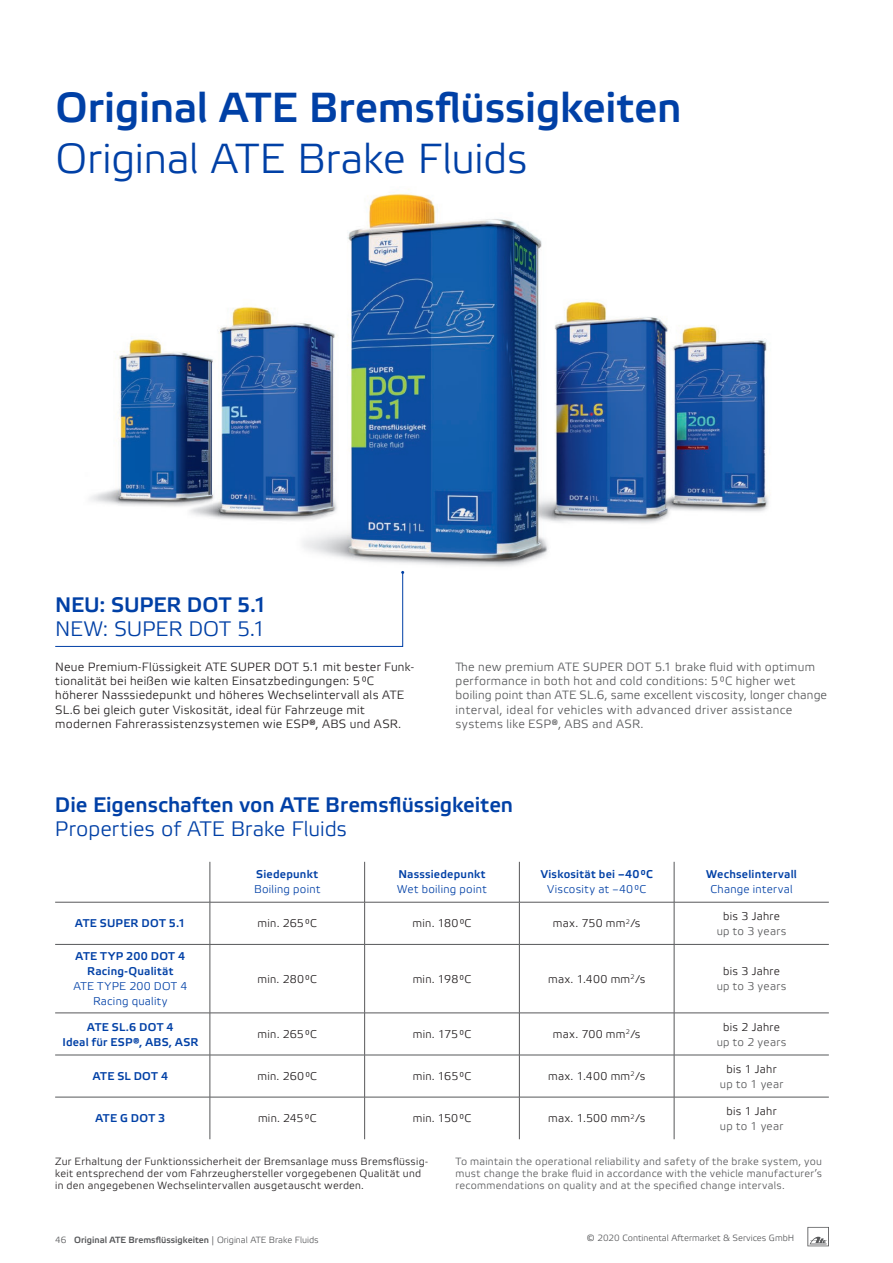
<style>
.page{position:relative;width:893px;height:1263px;background:#fff}
.page>*{position:absolute;margin:0;border:0;box-sizing:border-box;transform-origin:0 0}
.t1{font:500 42px "Etelka";letter-spacing:-.005em;color:#0040a6}
.t2{font:300 42px "Etelka";letter-spacing:-.005em;color:#0040a6}
.t3{font:500 21px "Etelka";color:#0040a6}
.t4{font:300 21px "Etelka";color:#0040a6}
.t5{font:300 12px/14.4px "Etelka";letter-spacing:.02em;color:#231f20}
.t6{font:300 12px/14.4px "Etelka";letter-spacing:.02em;color:#57585a}
.t7{font:300 11.25px "Etelka";letter-spacing:.025em;color:#231f20}
.t8{font:500 11.25px/15px "Etelka";letter-spacing:.02em;color:#0040a6;text-align:center}
.t9{font:300 11.25px/15px "Etelka";letter-spacing:.025em;color:#0040a6;text-align:center}
.t10{font:300 11.25px "Etelka";letter-spacing:.025em;color:#57585a}
.t11{font:300 10.5px/12px "Etelka";letter-spacing:.025em;color:#57585a;text-align:justify}
.t12{font:300 10.5px/12px "Etelka";letter-spacing:.025em;color:#231f20}
.t13{font:500 9px "Etelka";color:#57585a}
.t14{font:300 9px "Etelka";color:#57585a}
.s1{font-weight:300}
</style>
<div class="page">
<img style="left:90px;top:189px;width:680px;height:384px">
<svg style="left:55px;top:571px;width:349px;height:76px"></svg>
<hr style="left:55px;top:1013px;width:155px;height:1px;background:#57585a">
<hr style="left:210px;top:1013px;width:155px;height:1px;background:#57585a">
<hr style="left:365px;top:1013px;width:154px;height:1px;background:#57585a">
<hr style="left:519px;top:1013px;width:155px;height:1px;background:#57585a">
<hr style="left:674px;top:1013px;width:155px;height:1px;background:#57585a">
<hr style="left:55px;top:1055px;width:155px;height:1px;background:#57585a">
<hr style="left:210px;top:1055px;width:155px;height:1px;background:#57585a">
<hr style="left:365px;top:1055px;width:154px;height:1px;background:#57585a">
<hr style="left:519px;top:1055px;width:155px;height:1px;background:#57585a">
<hr style="left:674px;top:1055px;width:155px;height:1px;background:#57585a">
<hr style="left:55px;top:1097px;width:155px;height:1px;background:#57585a">
<hr style="left:210px;top:1097px;width:155px;height:1px;background:#57585a">
<hr style="left:365px;top:1097px;width:154px;height:1px;background:#57585a">
<hr style="left:519px;top:1097px;width:155px;height:1px;background:#57585a">
<hr style="left:674px;top:1097px;width:155px;height:1px;background:#57585a">
<hr style="left:210px;top:862px;width:1px;height:40px;background:#57585a">
<hr style="left:364px;top:862px;width:1px;height:40px;background:#57585a">
<hr style="left:519px;top:862px;width:1px;height:40px;background:#57585a">
<hr style="left:674px;top:862px;width:1px;height:40px;background:#57585a">
<hr style="left:210px;top:902px;width:1px;height:42px;background:#57585a">
<hr style="left:364px;top:902px;width:1px;height:42px;background:#57585a">
<hr style="left:519px;top:902px;width:1px;height:42px;background:#57585a">
<hr style="left:674px;top:902px;width:1px;height:42px;background:#57585a">
<hr style="left:210px;top:1013px;width:1px;height:42px;background:#57585a">
<hr style="left:364px;top:1013px;width:1px;height:42px;background:#57585a">
<hr style="left:519px;top:1013px;width:1px;height:42px;background:#57585a">
<hr style="left:674px;top:1013px;width:1px;height:42px;background:#57585a">
<hr style="left:210px;top:1055px;width:1px;height:42px;background:#57585a">
<hr style="left:364px;top:1055px;width:1px;height:42px;background:#57585a">
<hr style="left:519px;top:1055px;width:1px;height:42px;background:#57585a">
<hr style="left:674px;top:1055px;width:1px;height:42px;background:#57585a">
<hr style="left:210px;top:1097px;width:1px;height:42px;background:#57585a">
<hr style="left:364px;top:1097px;width:1px;height:42px;background:#57585a">
<hr style="left:519px;top:1097px;width:1px;height:42px;background:#57585a">
<hr style="left:674px;top:1097px;width:1px;height:42px;background:#57585a">
<hr style="left:55px;top:902px;width:155px;height:1px;background:#57585a">
<hr style="left:210px;top:902px;width:155px;height:1px;background:#57585a">
<hr style="left:365px;top:902px;width:154px;height:1px;background:#57585a">
<hr style="left:519px;top:902px;width:155px;height:1px;background:#57585a">
<hr style="left:674px;top:902px;width:155px;height:1px;background:#57585a">
<hr style="left:55px;top:944px;width:155px;height:1px;background:#57585a">
<hr style="left:210px;top:944px;width:155px;height:1px;background:#57585a">
<hr style="left:210px;top:944px;width:1px;height:69px;background:#57585a">
<hr style="left:365px;top:944px;width:154px;height:1px;background:#57585a">
<hr style="left:364px;top:944px;width:1px;height:69px;background:#57585a">
<hr style="left:519px;top:944px;width:155px;height:1px;background:#57585a">
<hr style="left:519px;top:944px;width:1px;height:69px;background:#57585a">
<hr style="left:674px;top:944px;width:155px;height:1px;background:#57585a">
<hr style="left:674px;top:944px;width:1px;height:69px;background:#57585a">
<svg style="left:807px;top:1227px;width:22px;height:19px"></svg>
<h1 class="t1" style="left:56px;top:82px;width:627px">Original ATE Bremsflüssigkeiten</h1>
<h1 class="t2" style="left:56px;top:133px;width:474px">Original ATE Brake Fluids</h1>
<h2 class="t3" style="left:55px;top:591px;width:213px">NEU: SUPER DOT 5.1</h2>
<h2 class="t4" style="left:55px;top:616px;width:212px">NEW: SUPER DOT 5.1</h2>
<p class="t5" style="left:55px;top:659px;width:359px">Neue Premium-Flüssigkeit ATE SUPER DOT 5.1 mit bester Funk&shy;tionalität bei heißen wie kalten Einsatzbedingungen: 5°C höherer Nasssiedepunkt und höheres Wechselintervall als ATE SL.6 bei gleich guter Viskosität, ideal für Fahrzeuge mit modernen Fahrerassistenzsystemen wie ESP®, ABS und ASR.</p>
<p class="t6" style="left:456px;top:659px;width:373px">The new premium ATE SUPER DOT 5.1 brake fluid with optimum performance in both hot and cold conditions: 5°C higher wet boiling point than ATE SL.6, same excellent viscosity, longer change interval, ideal for vehicles with advanced driver assistance systems like ESP®, ABS and ASR.</p>
<h2 class="t3" style="left:55px;top:791px;width:460px">Die Eigenschaften von ATE Bremsflüssigkeiten</h2>
<h2 class="t4" style="left:55px;top:816px;width:294px">Properties of ATE Brake Fluids</h2>
<p class="t8" style="left:256px;top:867px;width:63px">Siedepunkt</p>
<p class="t9" style="left:254px;top:882px;width:68px">Boiling point</p>
<p class="t8" style="left:398px;top:867px;width:89px">Nasssiedepunkt</p>
<p class="t9" style="left:397px;top:882px;width:91px">Wet boiling point</p>
<p class="t8" style="left:541px;top:867px;width:114px">Viskosität bei –40°C</p>
<p class="t9" style="left:547px;top:882px;width:101px">Viscosity at –40°C</p>
<p class="t8" style="left:75px;top:916px;width:112px">ATE SUPER DOT 5.1</p>
<p class="t7" style="left:258px;top:916px;width:61px">min. 265°C</p>
<p class="t7" style="left:413px;top:916px;width:60px">min. 180°C</p>
<p class="t7" style="left:553px;top:916px;width:89px">max. 750 mm<sup>2</sup>/s</p>
<p class="t8" style="left:76px;top:949px;width:111px">ATE TYP 200 DOT 4<br>Racing-Qualität</p>
<p class="t9" style="left:73px;top:979px;width:116px">ATE TYPE 200 DOT 4<br>Racing quality</p>
<p class="t7" style="left:258px;top:972px;width:61px">min. 280°C</p>
<p class="t7" style="left:413px;top:972px;width:60px">min. 198°C</p>
<p class="t7" style="left:548px;top:972px;width:99px">max. 1.400 mm<sup>2</sup>/s</p>
<p class="t8" style="left:62px;top:1019px;width:138px">ATE SL.6 DOT 4<br>Ideal für ESP®, ABS, ASR</p>
<p class="t7" style="left:258px;top:1027px;width:61px">min. 265°C</p>
<p class="t7" style="left:413px;top:1027px;width:60px">min. 175°C</p>
<p class="t7" style="left:553px;top:1027px;width:89px">max. 700 mm<sup>2</sup>/s</p>
<p class="t8" style="left:93px;top:1069px;width:77px">ATE SL DOT 4</p>
<p class="t7" style="left:257px;top:1069px;width:61px">min. 260°C</p>
<p class="t7" style="left:413px;top:1069px;width:60px">min. 165°C</p>
<p class="t7" style="left:548px;top:1069px;width:99px">max. 1.400 mm<sup>2</sup>/s</p>
<p class="t8" style="left:95px;top:1111px;width:71px">ATE G DOT 3</p>
<p class="t7" style="left:258px;top:1111px;width:60px">min. 245°C</p>
<p class="t7" style="left:413px;top:1111px;width:60px">min. 150°C</p>
<p class="t7" style="left:548px;top:1111px;width:99px">max. 1.500 mm<sup>2</sup>/s</p>
<p class="t8" style="left:706px;top:867px;width:92px">Wechselintervall</p>
<p class="t9" style="left:710px;top:882px;width:84px">Change interval</p>
<p class="t7" style="left:723px;top:909px;width:58px">bis 3 Jahre</p>
<p class="t10" style="left:717px;top:924px;width:71px">up to 3 years</p>
<p class="t7" style="left:723px;top:964px;width:58px">bis 3 Jahre</p>
<p class="t10" style="left:717px;top:979px;width:71px">up to 3 years</p>
<p class="t7" style="left:723px;top:1020px;width:58px">bis 2 Jahre</p>
<p class="t10" style="left:717px;top:1035px;width:71px">up to 2 years</p>
<p class="t7" style="left:726px;top:1062px;width:52px">bis 1 Jahr</p>
<p class="t10" style="left:720px;top:1077px;width:65px">up to 1 year</p>
<p class="t7" style="left:726px;top:1104px;width:52px">bis 1 Jahr</p>
<p class="t10" style="left:720px;top:1119px;width:65px">up to 1 year</p>
<p class="t12" style="left:55px;top:1156px;width:374px">Zur Erhaltung der Funktionssicherheit der Bremsanlage muss Bremsflüssig&shy;keit entsprechend der vom Fahrzeughersteller vorgegebenen Qualität und in den angegebenen Wechselintervallen ausgetauscht werden.</p>
<p class="t11" style="left:456px;top:1156px;width:368px">To maintain the operational reliability and safety of the brake system, you must change the brake fluid in accordance with the vehicle manufacturer’s recommendations on quality and at the specified change intervals.</p>
<p class="t13" style="left:55px;top:1234px;width:265px"><span class="s1">46</span> Original ATE Bremsflüssigkeiten <span class="s1">| Original ATE Brake Fluids</span></p>
<p class="t14" style="left:587px;top:1232px;width:209px">© 2020 Continental Aftermarket &amp; Services GmbH</p>
</div>
